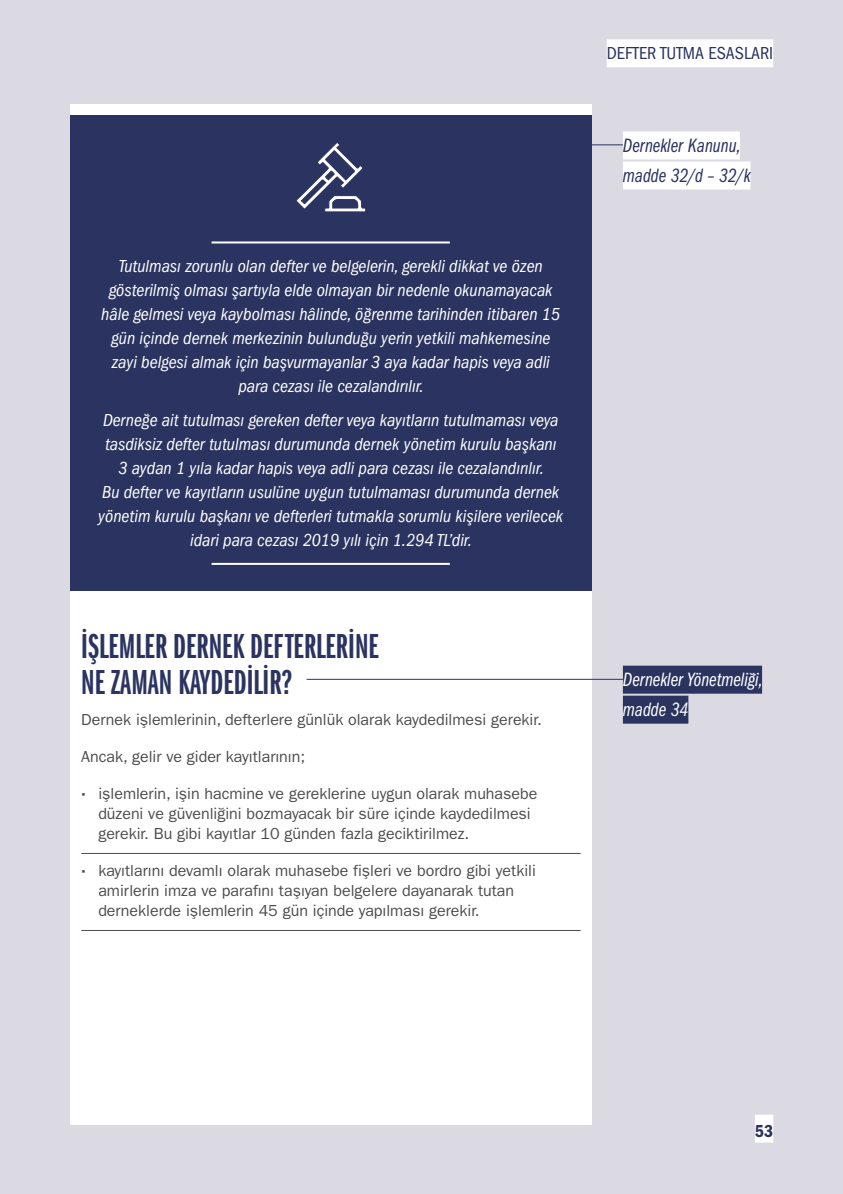
<style>
.page{position:relative;width:843px;height:1194px;background:#fff}
.page>*{position:absolute;margin:0;border:0;box-sizing:border-box;transform-origin:0 0}
.t1{font:36px/36px "ITC Franklin Gothic Std Dm X Cp";color:#2b3360}
.t2{font:20px/30px "ITC Franklin Gothic Std Bk Cp It";color:#2b3360}
.t3{font:20px/30px "ITC Franklin Gothic Std Bk Cp It";color:#fff}
.t4{font:italic condensed 18px/24px "ITC Franklin Gothic Std";color:#fff;text-align:center}
.t5{font:condensed 18px "ITC Franklin Gothic Std";color:#2b3360}
.t6{font:18px "ITC Franklin Gothic Std Dm Cd";color:#2b3360}
.t7{font:16px/20px "ITC Franklin Gothic Std";color:#4b4c4d}
.s1{font-weight:600}
</style>
<div class="page">
<div style="left:2px;top:0;width:840px;height:1194px;background:#dbdae3"></div>
<hr style="left:0;top:0;width:2px;height:1194px;background:#dbdae3">
<div style="left:70px;top:104px;width:521px;height:1020px;background:#fff"></div>
<div style="left:606px;top:39px;width:167px;height:28px;background:#fff"></div>
<div style="left:754px;top:1115px;width:19px;height:28px;background:#fff"></div>
<hr style="left:81px;top:853px;width:499px;height:1px;background:#4b4c4d">
<hr style="left:81px;top:930px;width:499px;height:1px;background:#4b4c4d">
<div style="left:622px;top:131px;width:117px;height:28px;background:#fff"></div>
<div style="left:622px;top:161px;width:128px;height:28px;background:#fff"></div>
<hr style="left:591px;top:144px;width:31px;height:1px;background:#2b3360">
<div style="left:70px;top:115px;width:521px;height:475px;background:#2b3360"></div>
<hr style="left:211px;top:241px;width:239px;height:2px;background:#fff">
<hr style="left:211px;top:563px;width:239px;height:2px;background:#fff">
<svg style="left:296px;top:143px;width:70px;height:69px"></svg>
<div style="left:622px;top:666px;width:140px;height:28px;background:#2b3360"></div>
<div style="left:622px;top:696px;width:66px;height:28px;background:#2b3360"></div>
<hr style="left:306px;top:679px;width:316px;height:1px;background:#2b3360">
<p class="t4" style="left:101px;top:254px;width:460px">Tutulması zorunlu olan defter ve belgelerin, gerekli dikkat ve özen gösterilmiş olması şartıyla elde olmayan bir nedenle okunamayacak hâle gelmesi veya kaybolması hâlinde, öğrenme tarihinden itibaren 15 gün içinde dernek merkezinin bulunduğu yerin yetkili mahkemesine zayi belgesi almak için başvurmayanlar 3 aya kadar hapis veya adli para cezası ile cezalandırılır.</p>
<p class="t4" style="left:98px;top:408px;width:466px">Derneğe ait tutulması gereken defter veya kayıtların tutulmaması veya tasdiksiz defter tutulması durumunda dernek yönetim kurulu başkanı 3 aydan 1 yıla kadar hapis veya adli para cezası ile cezalandırılır.<br>Bu defter ve kayıtların usulüne uygun tutulmaması durumunda dernek yönetim kurulu başkanı ve defterleri tutmakla sorumlu kişilere verilecek idari para cezası 2019 yılı için 1.294 TL’dir.</p>
<h1 class="t1" style="left:81px;top:628px;width:299px">İŞLEMLER DERNEK DEFTERLERINE<br>NE ZAMAN KAYDEDILIR?</h1>
<p class="t7" style="left:81px;top:710px;width:462px">Dernek işlemlerinin, defterlere günlük olarak kaydedilmesi gerekir.</p>
<p class="t7" style="left:81px;top:747px;width:225px">Ancak, gelir ve gider kayıtlarının;</p>
<p class="t7" style="left:98px;top:784px;width:440px;text-indent:-17px"><span class="s1">∙</span> işlemlerin, işin hacmine ve gereklerine uygun olarak muhasebe düzeni ve güvenliğini bozmayacak bir süre içinde kaydedilmesi gerekir. Bu gibi kayıtlar 10 günden fazla geciktirilmez.</p>
<p class="t7" style="left:98px;top:861px;width:439px;text-indent:-17px"><span class="s1">∙</span> kayıtlarını devamlı olarak muhasebe fişleri ve bordro gibi yetkili amirlerin imza ve parafını taşıyan belgelere dayanarak tutan derneklerde işlemlerin 45 gün içinde yapılması gerekir.</p>
<p class="t5" style="left:606px;top:43px;width:168px">DEFTER TUTMA ESASLARI</p>
<p class="t2" style="left:622px;top:130px;width:129px">Dernekler Kanunu, madde 32/d – 32/k</p>
<p class="t3" style="left:622px;top:664px;width:142px">Dernekler Yönetmeliği, madde 34</p>
<p class="t6" style="left:754px;top:1120px;width:20px">53</p>
</div>
